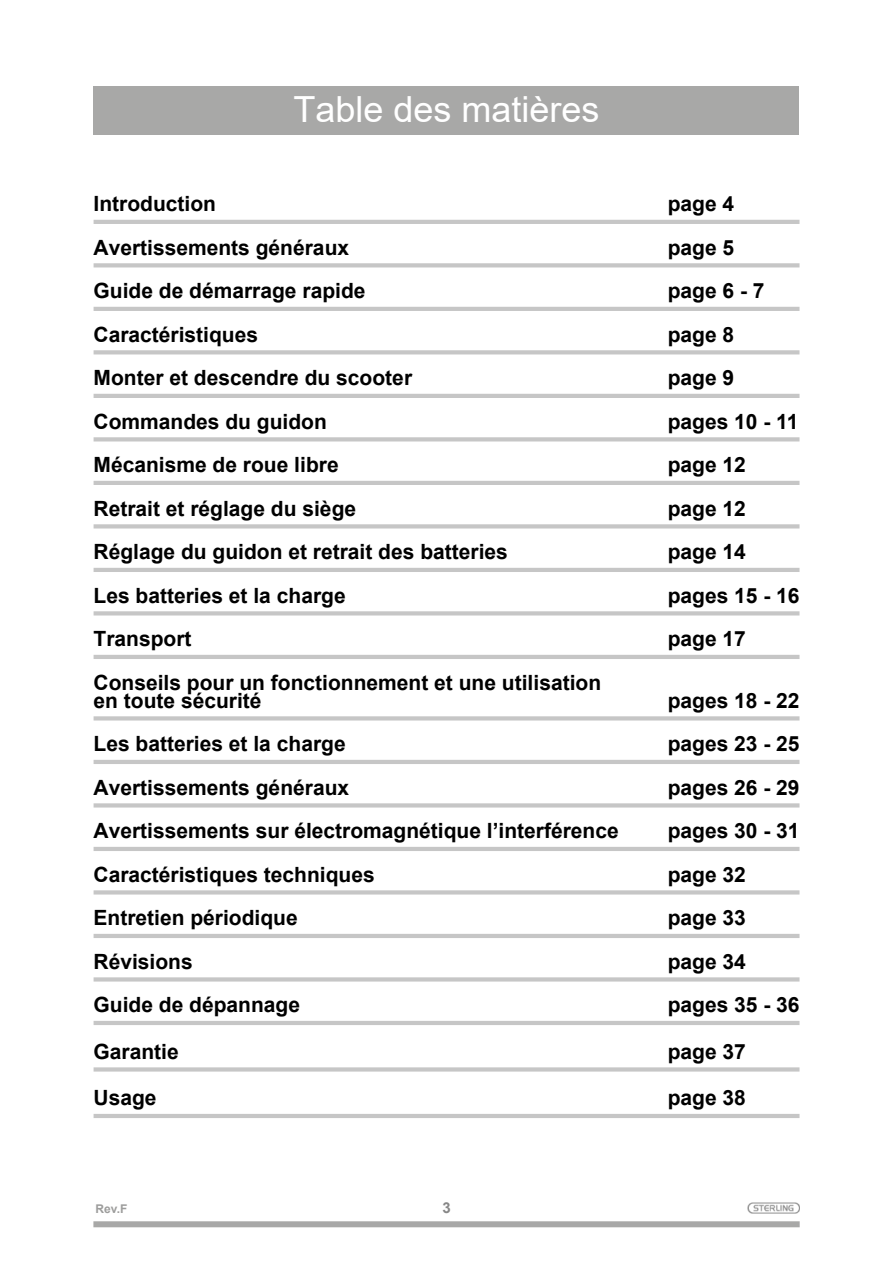
<style>
.page{position:relative;width:893px;height:1263px;background:#fff}
.page>*{position:absolute;margin:0;border:0;box-sizing:border-box;transform-origin:0 0}
.t1{font:36px "Arial";color:#fff}
.t2{font:700 21px/18px "Arial";color:#000}
.t3{font:700 15px "Arial";color:#878787}
.t4{font:700 12px "Arial";color:#9d9d9c}
</style>
<div class="page">
<div style="left:93px;top:1221px;width:707px;height:6px;background:#a8a8a7"></div>
<div style="left:93px;top:86px;width:706px;height:49px;background:#a8a8a7"></div>
<img style="left:747px;top:1203px;width:52px;height:10px">
<hr style="left:94px;top:220px;width:705px;height:4px;background:#c6c6c6">
<svg style="left:94px;top:263px;width:705px;height:4px;background:#c9c9c9"></svg>
<hr style="left:94px;top:307px;width:705px;height:4px;background:#c6c6c6">
<svg style="left:94px;top:350px;width:705px;height:4px;background:#c9c9c9"></svg>
<hr style="left:94px;top:394px;width:705px;height:4px;background:#c6c6c6">
<svg style="left:94px;top:437px;width:705px;height:4px;background:#cacaca"></svg>
<hr style="left:94px;top:481px;width:705px;height:4px;background:#c6c6c6">
<svg style="left:94px;top:524px;width:705px;height:4px;background:#cacaca"></svg>
<hr style="left:94px;top:568px;width:705px;height:4px;background:#c6c6c6">
<svg style="left:94px;top:611px;width:705px;height:4px;background:#cacaca"></svg>
<hr style="left:94px;top:655px;width:705px;height:4px;background:#c6c6c6">
<svg style="left:94px;top:716px;width:705px;height:4px;background:#cacaca"></svg>
<hr style="left:94px;top:760px;width:705px;height:4px;background:#c6c6c6">
<svg style="left:94px;top:803px;width:705px;height:4px;background:#cacaca"></svg>
<hr style="left:94px;top:847px;width:705px;height:4px;background:#c6c6c6">
<svg style="left:94px;top:890px;width:705px;height:4px;background:#cacaca"></svg>
<hr style="left:94px;top:934px;width:705px;height:4px;background:#c6c6c6">
<svg style="left:94px;top:977px;width:705px;height:4px;background:#cbcbcb"></svg>
<hr style="left:94px;top:1021px;width:705px;height:4px;background:#c6c6c6">
<svg style="left:94px;top:1067px;width:705px;height:4px;background:#cbcbcb"></svg>
<hr style="left:94px;top:1114px;width:705px;height:4px;background:#c6c6c6">
<h1 class="t1" style="left:293px;top:84px;width:308px">Table des matières</h1>
<p class="t2" style="left:94px;top:195px;width:124px">Introduction</p>
<p class="t2" style="left:668px;top:195px;width:68px">page 4</p>
<p class="t2" style="left:94px;top:239px;width:257px">Avertissements généraux</p>
<p class="t2" style="left:668px;top:239px;width:68px">page 5</p>
<p class="t2" style="left:94px;top:282px;width:273px">Guide de démarrage rapide</p>
<p class="t2" style="left:668px;top:282px;width:98px">page 6 - 7</p>
<p class="t2" style="left:94px;top:326px;width:166px">Caractéristiques</p>
<p class="t2" style="left:668px;top:326px;width:68px">page 8</p>
<p class="t2" style="left:94px;top:369px;width:320px">Monter et descendre du scooter</p>
<p class="t2" style="left:668px;top:369px;width:68px">page 9</p>
<p class="t2" style="left:94px;top:413px;width:235px">Commandes du guidon</p>
<p class="t2" style="left:668px;top:413px;width:132px">pages 10 - 11</p>
<p class="t2" style="left:94px;top:456px;width:247px">Mécanisme de roue libre</p>
<p class="t2" style="left:668px;top:456px;width:80px">page 12</p>
<p class="t2" style="left:94px;top:499px;width:264px">Retrait et réglage du siège</p>
<p class="t2" style="left:668px;top:499px;width:80px">page 12</p>
<p class="t2" style="left:94px;top:543px;width:416px">Réglage du guidon et retrait des batteries</p>
<p class="t2" style="left:668px;top:543px;width:80px">page 14</p>
<p class="t2" style="left:94px;top:586px;width:254px">Les batteries et la charge</p>
<p class="t2" style="left:668px;top:586px;width:133px">pages 15 - 16</p>
<p class="t2" style="left:94px;top:630px;width:100px">Transport</p>
<p class="t2" style="left:668px;top:630px;width:80px">page 17</p>
<p class="t2" style="left:94px;top:673px;width:509px">Conseils pour un fonctionnement et une utilisation en toute sécurité</p>
<p class="t2" style="left:668px;top:691px;width:133px">pages 18 - 22</p>
<p class="t2" style="left:94px;top:735px;width:254px">Les batteries et la charge</p>
<p class="t2" style="left:668px;top:735px;width:133px">pages 23 - 25</p>
<p class="t2" style="left:94px;top:778px;width:257px">Avertissements généraux</p>
<p class="t2" style="left:668px;top:778px;width:133px">pages 26 - 29</p>
<p class="t2" style="left:94px;top:822px;width:527px">Avertissements sur électromagnétique l’interférence</p>
<p class="t2" style="left:668px;top:822px;width:133px">pages 30 - 31</p>
<p class="t2" style="left:94px;top:865px;width:283px">Caractéristiques techniques</p>
<p class="t2" style="left:668px;top:865px;width:80px">page 32</p>
<p class="t2" style="left:94px;top:909px;width:206px">Entretien périodique</p>
<p class="t2" style="left:668px;top:909px;width:80px">page 33</p>
<p class="t2" style="left:94px;top:952px;width:101px">Révisions</p>
<p class="t2" style="left:668px;top:952px;width:80px">page 34</p>
<p class="t2" style="left:94px;top:996px;width:208px">Guide de dépannage</p>
<p class="t2" style="left:668px;top:996px;width:133px">pages 35 - 36</p>
<p class="t2" style="left:94px;top:1042px;width:87px">Garantie</p>
<p class="t2" style="left:668px;top:1042px;width:80px">page 37</p>
<p class="t2" style="left:94px;top:1089px;width:65px">Usage</p>
<p class="t2" style="left:668px;top:1089px;width:80px">page 38</p>
<p class="t4" style="left:96px;top:1201px;width:33px">Rev.F</p>
<p class="t3" style="left:442px;top:1197px;width:10px">3</p>
</div>
